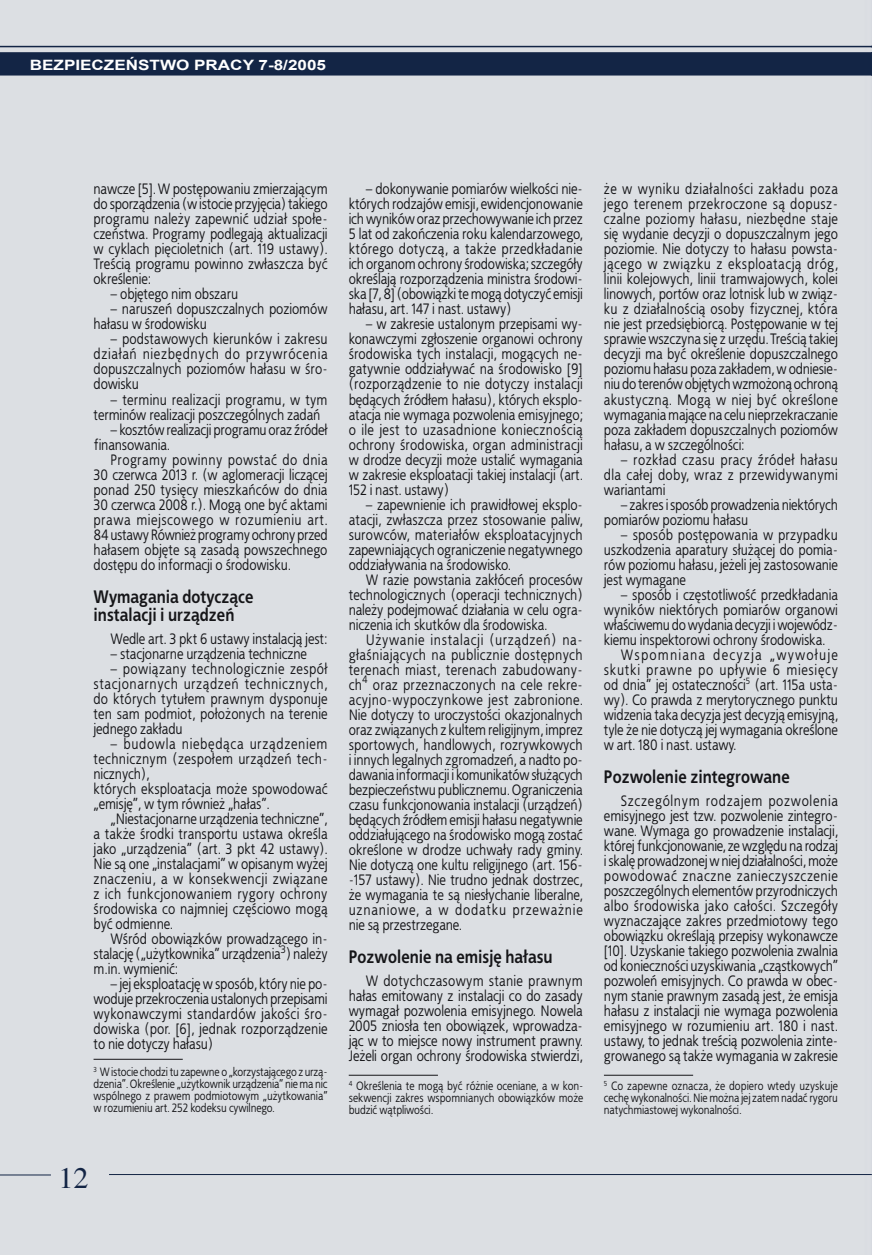
<style>
.page{position:relative;width:872px;height:1255px;background:#fff}
.page>*{position:absolute;margin:0;border:0;box-sizing:border-box;transform-origin:0 0}
.t1{font:30px "Toronto";color:#132545}
.t2{font:700 18px/18px "EFN Bureau";color:#151518}
.t3{font:15px/15px "EFN Bureau";color:#151518;text-align:justify}
.t4{font:15px/15px "EFN Bureau";letter-spacing:.02em;color:#151518}
.t5{font:15px "EFN Bureau";letter-spacing:.055em;color:#151518}
.t6{font:15px "EFN Bureau";letter-spacing:.09em;color:#151518}
.t7{font:700 14.25px "Arial";color:#fff;scale:1.2 1}
.t8{font:12px/12px "EFN Bureau";color:#151518;text-align:justify}
</style>
<div class="page">
<div style="left:0;top:0;width:872px;height:1254px;background:#dcdfe3"></div>
<hr style="left:94px;top:1058px;width:89px;height:1px;background:#151518">
<hr style="left:349px;top:1074px;width:89px;height:1px;background:#151518">
<hr style="left:604px;top:1074px;width:89px;height:1px;background:#151518">
<hr style="left:109px;top:1174px;width:762px;height:1px;background:#132545">
<hr style="left:0;top:1174px;width:51px;height:1px;background:#132545">
<svg style="left:0;top:46px;width:872px;height:29px;background:#34445f"></svg>
<p class="t7" style="left:30px;top:55px;width:248px">BEZPIECZEŃSTWO PRACY 7-8/2005</p>
<p class="t3" style="left:94px;top:181px;width:236px">nawcze [5]. W postêpowaniu zmierzaj¹cym do sporz¹dzenia (w istocie przyjêcia) takiego programu nale¿y zapewniæ udzia³ spo³e&shy;czeñstwa. Programy podlegaj¹ aktualizacji w cyklach piêcioletnich (art. 119 ustawy).<br>Treści¹ programu powinno zw³aszcza byæ określenie:</p>
<p class="t3" style="left:111px;top:286px;width:129px">– objêtego nim obszaru</p>
<p class="t3" style="left:94px;top:301px;width:235px;text-indent:17px">– naruszeñ dopuszczalnych poziomów ha³asu w środowisku</p>
<p class="t3" style="left:94px;top:331px;width:235px;text-indent:17px">– podstawowych kierunków i zakresu dzia³añ niezbêdnych do przywrócenia dopuszczalnych poziomów ha³asu w śro&shy;dowisku</p>
<p class="t3" style="left:94px;top:391px;width:235px;text-indent:17px">– terminu realizacji programu, w tym terminów realizacji poszczególnych zadañ</p>
<p class="t3" style="left:94px;top:421px;width:235px;text-indent:17px">– kosztów realizacji programu oraz źróde³ finansowania.</p>
<p class="t3" style="left:94px;top:451px;width:236px;text-indent:17px">Programy powinny powstaæ do dnia 30 czerwca 2013 r. (w aglomeracji licz¹cej ponad 250 tysiêcy mieszkañców do dnia 30 czerwca 2008 r.). Mog¹ one byæ aktami prawa miejscowego w rozumieniu art.<br>84 ustawy Równie¿ programy ochrony przed ha³asem objête s¹ zasad¹ powszechnego dostêpu do informacji o środowisku.</p>
<p class="t2" style="left:94px;top:586px;width:161px">Wymagania dotycz¹ce instalacji i urz¹dzeñ</p>
<p class="t3" style="left:111px;top:631px;width:218px">Wedle art. 3 pkt 6 ustawy instalacj¹ jest:</p>
<p class="t3" style="left:111px;top:646px;width:198px">– stacjonarne urz¹dzenia techniczne</p>
<p class="t3" style="left:94px;top:661px;width:236px;text-indent:17px">– powi¹zany technologicznie zespó³ stacjonarnych urz¹dzeñ technicznych, do których tytu³em prawnym dysponuje ten sam podmiot, po³o¿onych na terenie jednego zak³adu</p>
<p class="t4" style="left:94px;top:736px;width:235px;text-indent:17px">– budowla niebêd¹ca urz¹dzeniem technicznym (zespo³em urz¹dzeñ tech&shy;nicznych),<br>których eksploatacja mo¿e spowodowaæ „emisjê”, w tym równie¿ „ha³as”.</p>
<p class="t3" style="left:94px;top:811px;width:236px;text-indent:17px">„Niestacjonarne urz¹dzenia techniczne”, a tak¿e środki transportu ustawa określa jako „urz¹dzenia” (art. 3 pkt 42 ustawy).<br>Nie s¹ one „instalacjami” w opisanym wy¿ej znaczeniu, a w konsekwencji zwi¹zane z ich funkcjonowaniem rygory ochrony środowiska co najmniej czêściowo mog¹ byæ odmienne.</p>
<p class="t3" style="left:94px;top:931px;width:235px;text-indent:17px">Wśród obowi¹zków prowadz¹cego in&shy;stalacjê („u¿ytkownika” urz¹dzenia<sup>3</sup>) nale¿y m.in. wymieniæ:</p>
<p class="t3" style="left:94px;top:976px;width:235px;text-indent:17px">– jej eksploatacjê w sposób, który nie po&shy;woduje przekroczenia ustalonych przepisami wykonawczymi standardów jakości śro&shy;dowiska (por. [6], jednak rozporz¹dzenie to nie dotyczy ha³asu)</p>
<p class="t8" style="left:94px;top:1065px;width:235px"><sup>3</sup> W istocie chodzi tu zapewne o „korzystaj¹cego z urz¹- dzenia”. Określenie „u¿ytkownik urz¹dzenia” nie ma nic wspólnego z prawem podmiotowym „u¿ytkowania” w rozumieniu art. 252 kodeksu cywilnego.</p>
<h1 class="t1" style="left:59px;top:1160px;width:31px">12</h1>
<p class="t3" style="left:349px;top:181px;width:236px;text-indent:17px">– dokonywanie pomiarów wielkości nie&shy;których rodzajów emisji, ewidencjonowanie ich wyników oraz przechowywanie ich przez 5 lat od zakoñczenia roku kalendarzowego, którego dotycz¹, a tak¿e przedk³adanie ich organom ochrony środowiska; szczegó³y określaj¹ rozporz¹dzenia ministra środowi&shy;ska [7, 8] (obowi¹zki te mog¹ dotyczyæ emisji ha³asu, art. 147 i nast. ustawy)</p>
<p class="t3" style="left:349px;top:316px;width:236px;text-indent:17px">– w zakresie ustalonym przepisami wy&shy;konawczymi zg³oszenie organowi ochrony środowiska tych instalacji, mog¹cych ne&shy;gatywnie oddzia³ywaæ na środowisko [9] (rozporz¹dzenie to nie dotyczy instalacji bêd¹cych źród³em ha³asu), których eksplo&shy;atacja nie wymaga pozwolenia emisyjnego; o ile jest to uzasadnione konieczności¹ ochrony środowiska, organ administracji w drodze decyzji mo¿e ustaliæ wymagania w zakresie eksploatacji takiej instalacji (art.<br>152 i nast. ustawy)</p>
<p class="t3" style="left:349px;top:496px;width:236px;text-indent:17px">– zapewnienie ich prawid³owej eksplo&shy;atacji, zw³aszcza przez stosowanie paliw, surowców, materia³ów eksploatacyjnych zapewniaj¹cych ograniczenie negatywnego oddzia³ywania na środowisko.</p>
<p class="t3" style="left:349px;top:571px;width:235px;text-indent:17px">W razie powstania zak³óceñ procesów technologicznych (operacji technicznych) nale¿y podejmowaæ dzia³ania w celu ogra&shy;niczenia ich skutków dla środowiska.</p>
<p class="t3" style="left:349px;top:631px;width:236px;text-indent:17px">U¿ywanie instalacji (urz¹dzeñ) na&shy;g³aśniaj¹cych na publicznie dostêpnych terenach miast, terenach zabudowany&shy;ch<sup>4</sup> oraz przeznaczonych na cele rekre&shy;acyjno-wypoczynkowe jest zabronione.<br>Nie dotyczy to uroczystości okazjonalnych oraz zwi¹zanych z kultem religijnym, imprez sportowych, handlowych, rozrywkowych i innych legalnych zgromadzeñ, a nadto po&shy;dawania informacji i komunikatów s³u¿¹cych bezpieczeñstwu publicznemu. Ograniczenia czasu funkcjonowania instalacji (urz¹dzeñ) bêd¹cych źród³em emisji ha³asu negatywnie oddzia³uj¹cego na środowisko mog¹ zostaæ określone w drodze uchwa³y rady gminy.<br>Nie dotycz¹ one kultu religijnego (art. 156- -157 ustawy). Nie trudno jednak dostrzec, ¿e wymagania te s¹ nies³ychanie liberalne, uznaniowe, a w dodatku przewa¿nie nie s¹ przestrzegane.</p>
<p class="t2" style="left:349px;top:946px;width:205px">Pozwolenie na emisjê ha³asu</p>
<p class="t3" style="left:349px;top:973px;width:236px;text-indent:17px">W dotychczasowym stanie prawnym ha³as emitowany z instalacji co do zasady wymaga³ pozwolenia emisyjnego. Nowela 2005 znios³a ten obowi¹zek, wprowadza&shy;j¹c w to miejsce nowy instrument prawny.<br>Je¿eli organ ochrony środowiska stwierdzi,</p>
<p class="t3" style="left:604px;top:181px;width:236px">¿e w wyniku dzia³alności zak³adu poza jego terenem przekroczone s¹ dopusz&shy;czalne poziomy ha³asu, niezbêdne staje siê wydanie decyzji o dopuszczalnym jego poziomie. Nie dotyczy to ha³asu powsta&shy;j¹cego w zwi¹zku z eksploatacj¹ dróg, linii kolejowych, linii tramwajowych, kolei linowych, portów oraz lotnisk lub w zwi¹z&shy;ku z dzia³alności¹ osoby fizycznej, która nie jest przedsiêbiorc¹. Postêpowanie w tej sprawie wszczyna siê z urzêdu. Treści¹ takiej decyzji ma byæ określenie dopuszczalnego poziomu ha³asu poza zak³adem, w odniesie&shy;niu do terenów objêtych wzmo¿on¹ ochron¹ akustyczn¹. Mog¹ w niej byæ określone wymagania maj¹ce na celu nieprzekraczanie poza zak³adem dopuszczalnych poziomów ha³asu, a w szczególności:</p>
<p class="t3" style="left:604px;top:451px;width:235px;text-indent:17px">– rozk³ad czasu pracy źróde³ ha³asu dla ca³ej doby, wraz z przewidywanymi wariantami</p>
<p class="t3" style="left:604px;top:496px;width:235px;text-indent:17px">– zakres i sposób prowadzenia niektórych pomiarów poziomu ha³asu</p>
<p class="t3" style="left:604px;top:526px;width:235px;text-indent:17px">– sposób postêpowania w przypadku uszkodzenia aparatury s³u¿¹cej do pomia&shy;rów poziomu ha³asu, je¿eli jej zastosowanie jest wymagane</p>
<p class="t3" style="left:621px;top:586px;width:218px">– sposób i czêstotliwośæ przedk³adania</p>
<p class="t3" style="left:604px;top:601px;width:235px">wyników niektórych pomiarów organowi</p>
<p class="t3" style="left:604px;top:616px;width:235px">w³aściwemu do wydania decyzji i wojewódz-</p>
<p class="t3" style="left:604px;top:631px;width:223px">kiemu inspektorowi ochrony środowiska.</p>
<p class="t6" style="left:621px;top:644px;width:218px">Wspomniana decyzja „wywo³uje</p>
<p class="t5" style="left:604px;top:659px;width:235px">skutki prawne po up³ywie 6 miesiêcy</p>
<p class="t3" style="left:604px;top:676px;width:235px">od dnia” jej ostateczności<sup>5</sup> (art. 115a usta-</p>
<p class="t3" style="left:604px;top:691px;width:235px">wy). Co prawda z merytorycznego punktu</p>
<p class="t3" style="left:604px;top:706px;width:236px">widzenia taka decyzja jest decyzj¹ emisyjn¹,</p>
<p class="t3" style="left:604px;top:721px;width:235px">tyle ¿e nie dotycz¹ jej wymagania określone</p>
<p class="t3" style="left:604px;top:736px;width:134px">w art. 180 i nast. ustawy.</p>
<p class="t2" style="left:604px;top:766px;width:187px">Pozwolenie zintegrowane</p>
<p class="t3" style="left:604px;top:793px;width:236px;text-indent:17px">Szczególnym rodzajem pozwolenia emisyjnego jest tzw. pozwolenie zintegro&shy;wane. Wymaga go prowadzenie instalacji, której funkcjonowanie, ze wzglêdu na rodzaj i skalê prowadzonej w niej dzia³alności, mo¿e powodowaæ znaczne zanieczyszczenie poszczególnych elementów przyrodniczych albo środowiska jako ca³ości. Szczegó³y wyznaczaj¹ce zakres przedmiotowy tego obowi¹zku określaj¹ przepisy wykonawcze [10]. Uzyskanie takiego pozwolenia zwalnia od konieczności uzyskiwania „cz¹stkowych” pozwoleñ emisyjnych. Co prawda w obec&shy;nym stanie prawnym zasad¹ jest, ¿e emisja ha³asu z instalacji nie wymaga pozwolenia emisyjnego w rozumieniu art. 180 i nast. ustawy, to jednak treści¹ pozwolenia zinte&shy;growanego s¹ tak¿e wymagania w zakresie</p>
<p class="t8" style="left:349px;top:1079px;width:236px"><sup>4</sup> Określenia te mog¹ byæ ró¿nie oceniane, a w kon&shy;sekwencji zakres wspomnianych obowi¹zków mo¿e budziæ w¹tpliwości.</p>
<p class="t8" style="left:604px;top:1079px;width:235px"><sup>5</sup> Co zapewne oznacza, ¿e dopiero wtedy uzyskuje cechê wykonalności. Nie mo¿na jej zatem nadaæ rygoru natychmiastowej wykonalności.</p>
</div>
